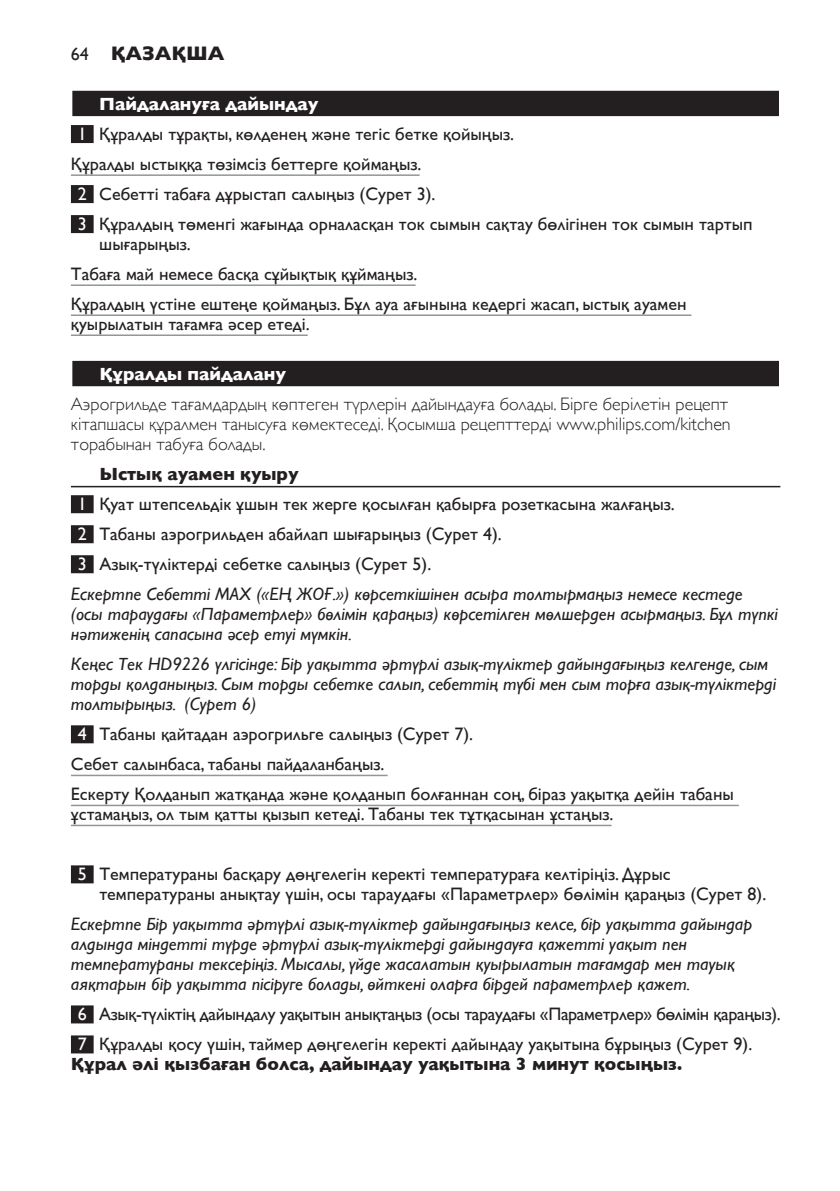
<style>
.page{position:relative;width:840px;height:1191px;background:#fff}
.page>*{position:absolute;margin:0;border:0;box-sizing:border-box;transform-origin:0 0}
.t1{font:700 20px "Gill Sans";color:#231f20}
.t2{font:18px/30px "Gill Sans";color:#231f20}
.t3{font:italic 18px/20px "Gill Sans";color:#231f20}
.t4{font:300 18px/20px "Gill Sans";color:#231f20}
.t5{font:18px/30px "Gill Sans";letter-spacing:-.02em;color:#231f20}
.t6{font:700 18px "Gill Sans";color:#231f20}
.t7{font:700 18px "Gill Sans";color:#fff}
.s1{font-family:"Gill Sans Alt One WGL";font-weight:400;font-size:18px}
.s2{color:#fff}
</style>
<div class="page">
<div style="left:71px;top:90px;width:709px;height:28px;background:#e4e3e3"></div>
<div style="left:72px;top:91px;width:706px;height:25px;background:#231f20"></div>
<div style="left:71px;top:125px;width:23px;height:18px;background:#231f20"></div>
<hr style="left:71px;top:174px;width:348px;height:2px;background:#939598">
<div style="left:71px;top:185px;width:23px;height:18px;background:#231f20"></div>
<div style="left:71px;top:215px;width:23px;height:18px;background:#231f20"></div>
<hr style="left:71px;top:284px;width:344px;height:2px;background:#939598">
<hr style="left:71px;top:314px;width:620px;height:2px;background:#939598">
<hr style="left:71px;top:334px;width:236px;height:2px;background:#939598">
<div style="left:71px;top:360px;width:709px;height:28px;background:#cac9c9"></div>
<div style="left:72px;top:361px;width:706px;height:25px;background:#231f20"></div>
<hr style="left:71px;top:486px;width:709px;height:1px;background:#231f20">
<div style="left:71px;top:495px;width:23px;height:18px;background:#231f20"></div>
<div style="left:71px;top:525px;width:23px;height:18px;background:#231f20"></div>
<div style="left:71px;top:555px;width:23px;height:18px;background:#231f20"></div>
<div style="left:71px;top:725px;width:23px;height:18px;background:#231f20"></div>
<hr style="left:71px;top:774px;width:316px;height:2px;background:#939598">
<hr style="left:71px;top:804px;width:667px;height:2px;background:#939598">
<hr style="left:71px;top:824px;width:540px;height:2px;background:#939598">
<div style="left:71px;top:865px;width:23px;height:18px;background:#231f20"></div>
<div style="left:71px;top:1005px;width:23px;height:18px;background:#231f20"></div>
<div style="left:71px;top:1035px;width:23px;height:18px;background:#231f20"></div>
<p class="t1" style="left:71px;top:42px;width:155px"><span class="s1">64</span> Қазақша</p>
<p class="t7" style="left:99px;top:93px;width:220px">Пайдалануға дайындау</p>
<p class="t2" style="left:78px;top:119px;width:437px"><span class="s2">1</span> Құралды тұрақты, көлденең және тегіс бетке қойыңыз.</p>
<p class="t2" style="left:71px;top:149px;width:352px">Құралды ыстыққа төзімсіз беттерге қоймаңыз.</p>
<p class="t2" style="left:78px;top:179px;width:359px"><span class="s2">2</span> Себетті табаға дұрыстап салыңыз (Cурет 3).</p>
<p class="t2" style="left:78px;top:209px;width:676px"><span class="s2">3</span> Құралдың төменгі жағында орналасқан ток сымын сақтау бөлігінен ток сымын тартып</p>
<p class="t2" style="left:71px;top:229px;width:616px;text-indent:28px">шығарыңыз.<br>Табаға май немесе басқа сұйықтық құймаңыз.<br>Құралдың үстіне ештеңе қоймаңыз. Бұл ауа ағынына кедергі жасап, ыстық ауамен</p>
<p class="t2" style="left:71px;top:309px;width:240px">қуырылатын тағамға әсер етеді.</p>
<p class="t7" style="left:99px;top:363px;width:188px">Құралды пайдалану</p>
<p class="t4" style="left:71px;top:394px;width:661px">Аэрогрильде тағамдардың көптеген түрлерін дайындауға болады. Бірге берілетін рецепт кітапшасы құралмен танысуға көмектеседі. Қосымша рецепттерді www.philips.com/kitchen торабынан табуға болады.</p>
<p class="t6" style="left:99px;top:463px;width:201px">Ыстық ауамен қуыру</p>
<p class="t2" style="left:78px;top:489px;width:598px"><span class="s2">1</span> Қуат штепсельдік ұшын тек жерге қосылған қабырға розеткасына жалғаңыз.</p>
<p class="t2" style="left:78px;top:519px;width:425px"><span class="s2">2</span> Табаны аэрогрильден абайлап шығарыңыз (Cурет 4).</p>
<p class="t2" style="left:78px;top:549px;width:355px"><span class="s2">3</span> Азық-түліктерді себетке салыңыз (Cурет 5).</p>
<p class="t3" style="left:71px;top:584px;width:673px">Ескертпе Себетті MAX («ЕҢ ЖОҒ.») көрсеткішінен асыра толтырмаңыз немесе кестеде</p>
<p class="t3" style="left:71px;top:604px;width:708px">(осы тараудағы «Параметрлер» бөлімін қараңыз) көрсетілген мөлшерден асырмаңыз. Бұл түпкі нәтиженің сапасына әсер етуі мүмкін.</p>
<p class="t3" style="left:71px;top:654px;width:706px">Кеңес Тек HD9226 үлгісінде: Бір уақытта әртүрлі азық-түліктер дайындағыңыз келгенде, сым торды қолданыңыз. Сым торды себетке салып, себеттің түбі мен сым торға азық-түліктерді толтырыңыз. (Cурет 6)</p>
<p class="t2" style="left:71px;top:719px;width:664px;text-indent:7px"><span class="s2">4</span> Табаны қайтадан аэрогрильге салыңыз (Cурет 7).<br>Себет салынбаса, табаны пайдаланбаңыз.<br>Ескерту Қолданып жатқанда және қолданып болғаннан соң, біраз уақытқа дейін табаны</p>
<p class="t2" style="left:71px;top:799px;width:543px">ұстамаңыз, ол тым қатты қызып кетеді. Табаны тек тұтқасынан ұстаңыз.</p>
<p class="t2" style="left:99px;top:864px;width:668px;line-height:20px;text-indent:-22px"><span class="s2">5</span> Температураны басқару дөңгелегін керекті температураға келтіріңіз. Дұрыс температураны анықтау үшін, осы тараудағы «Параметрлер» бөлімін қараңыз (Cурет 8).</p>
<p class="t3" style="left:71px;top:914px;width:682px">Ескертпе Бір уақытта әртүрлі азық-түліктер дайындағыңыз келсе, бір уақытта дайындар алдында міндетті түрде әртүрлі азық-түліктерді дайындауға қажетті уақыт пен температураны тексеріңіз. Мысалы, үйде жасалатын қуырылатын тағамдар мен тауық аяқтарын бір уақытта пісіруге болады, өйткені оларға бірдей параметрлер қажет.</p>
<p class="t5" style="left:78px;top:999px;width:704px"><span class="s2">6</span> Азық-түліктің дайындалу уақытын анықтаңыз (осы тараудағы «Параметрлер» бөлімін қараңыз).<br><span class="s2">7</span> Құралды қосу үшін, таймер дөңгелегін керекті дайындау уақытына бұрыңыз (Cурет 9).</p>
<p class="t6" style="left:71px;top:1053px;width:612px">Құрал әлі қызбаған болса, дайындау уақытына 3 минут қосыңыз.</p>
</div>
